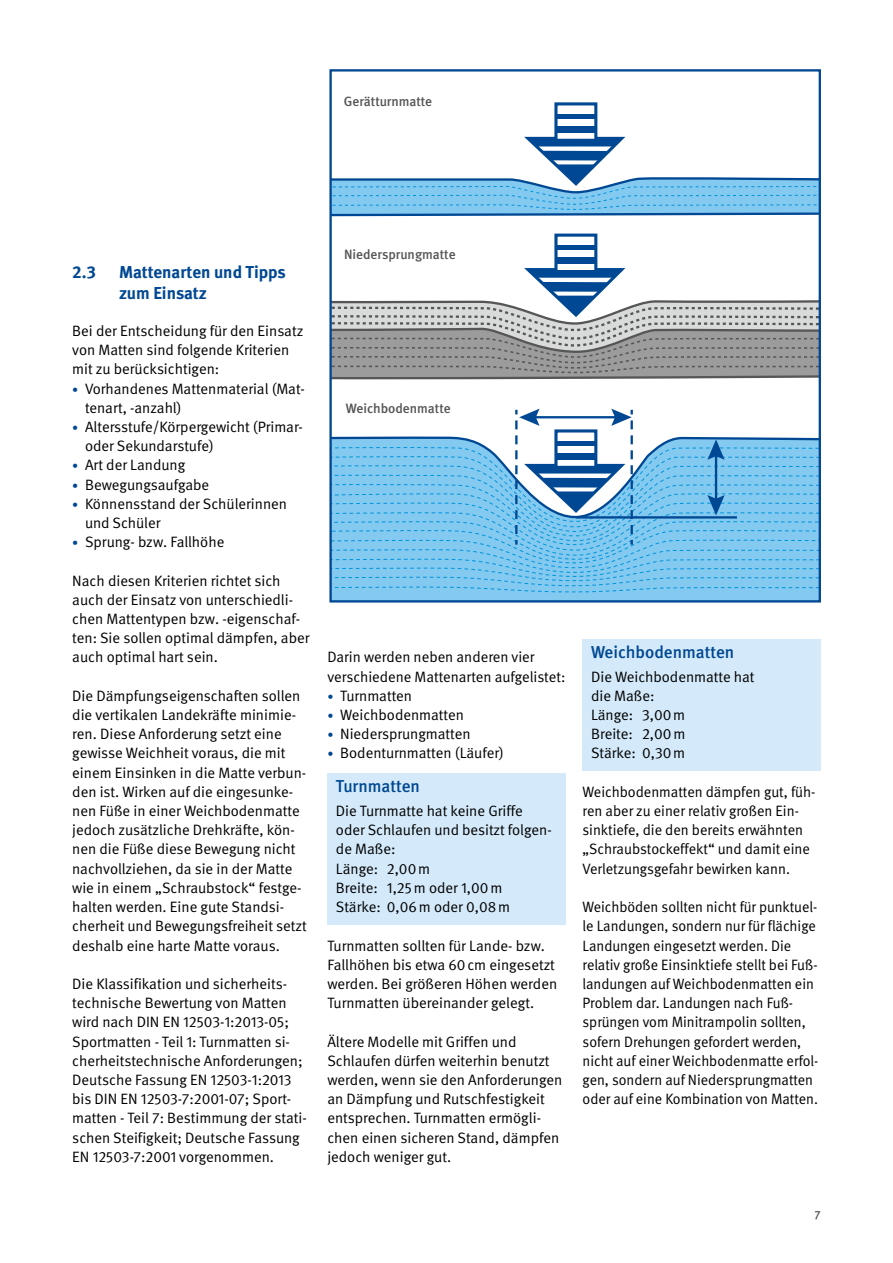
<style>
.page{position:relative;width:893px;height:1263px;background:#fff}
.page>*{position:absolute;margin:0;border:0;box-sizing:border-box;transform-origin:0 0}
.Überschriften_H2{font:700 17.25px/20.2px "DGUV Meta";color:#004893}
.Fließtext_STG_Titel_Kopie{font:500 17.25px "DGUV Meta";color:#004893}
.Fließtext_FT{font:15px/19.2px "DGUV Meta";color:#000}
.Fließtext_FT-2{font:15px/19.2px "DGUV Meta";color:#000;scale:.96 1}
.Fließtext_STG_FT_Kopie{font:15px/19.2px "DGUV Meta";color:#000}
.t1{font:500 13.5px "DGUV Meta";color:#565655}
.t2{font:500 12px "DGUV Meta";color:#565655}
.s1{font-size:12px;color:#004893}
</style>
<div class="page">
<div style="left:327px;top:773px;width:239px;height:24px;background:#d4eafa"></div>
<div style="left:327px;top:796px;width:239px;height:128px;background:#d4eafa"></div>
<div style="left:583px;top:639px;width:238px;height:23px;background:#d4eafa"></div>
<div style="left:583px;top:662px;width:238px;height:109px;background:#d4eafa"></div>
<div style="left:332px;top:593px;width:486px;height:6px;background:#83c9f0"></div>
<svg style="left:332px;top:102px;width:486px;height:115px"></svg>
<svg style="left:332px;top:233px;width:486px;height:146px"></svg>
<svg style="left:332px;top:409px;width:486px;height:184px"></svg>
<div style="left:329px;top:69px;width:492px;height:533px;border:2px solid #004893"></div>
<p class="t1" style="left:344px;top:93px;width:90px">Gerätturnmatte</p>
<h2 class="Überschriften_H2" style="left:72px;top:263px;width:25px">2.3</h2>
<h2 class="Überschriften_H2" style="left:119px;top:263px;width:168px">Mattenarten und Tipps zum Einsatz</h2>
<p class="Fließtext_FT" style="left:72px;top:322px;width:233px">Bei der Entscheidung für den Einsatz von Matten sind folgende Kriterien mit zu berücksichtigen:</p>
<p class="Fließtext_FT" style="left:85px;top:379px;width:221px;text-indent:-13px"><span class="s1">•</span> Vorhandenes Mattenmaterial (Mat&shy;tenart, -anzahl)</p>
<p class="Fließtext_FT" style="left:85px;top:418px;width:219px;text-indent:-13px"><span class="s1">•</span> Altersstufe/Körpergewicht (Primar&shy;oder Sekundarstufe)</p>
<p class="Fließtext_FT" style="left:72px;top:456px;width:115px"><span class="s1">•</span> Art der Landung</p>
<p class="Fließtext_FT" style="left:72px;top:475px;width:139px"><span class="s1">•</span> Bewegungsaufgabe</p>
<p class="Fließtext_FT" style="left:85px;top:494px;width:204px;text-indent:-13px"><span class="s1">•</span> Könnensstand der Schülerinnen und Schüler</p>
<p class="Fließtext_FT" style="left:72px;top:533px;width:154px"><span class="s1">•</span> Sprung- bzw. Fallhöhe</p>
<p class="Fließtext_FT" style="left:72px;top:571px;width:239px">Nach diesen Kriterien richtet sich auch der Einsatz von unterschiedli&shy;chen Mattentypen bzw. -eigenschaf&shy;ten: Sie sollen optimal dämpfen, aber auch optimal hart sein.</p>
<p class="Fließtext_FT" style="left:72px;top:686px;width:236px">Die Dämpfungseigenschaften sollen die vertikalen Landekräfte minimie&shy;ren. Diese Anforderung setzt eine gewisse Weichheit voraus, die mit einem Einsinken in die Matte verbun&shy;den ist. Wirken auf die eingesunke&shy;nen Füße in einer Weichbodenmatte jedoch zusätzliche Drehkräfte, kön&shy;nen die Füße diese Bewegung nicht nachvollziehen, da sie in der Matte wie in einem „Schraubstock“ festge&shy;halten werden. Eine gute Standsi&shy;cherheit und Bewegungsfreiheit setzt deshalb eine harte Matte voraus.</p>
<p class="Fließtext_FT" style="left:72px;top:974px;width:236px">Die Klassifikation und sicherheits&shy;technische Bewertung von Matten wird nach DIN EN 12503-1:2013-05; Sportmatten - Teil 1: Turnmatten si&shy;cherheitstechnische Anforderungen; Deutsche Fassung EN 12503-1:2013 bis DIN EN 12503-7:2001-07; Sport&shy;matten - Teil 7: Bestimmung der stati&shy;schen Steifigkeit; Deutsche Fassung EN 12503-7:2001 vorgenommen.</p>
<p class="t1" style="left:344px;top:247px;width:113px">Niedersprungmatte</p>
<p class="t1" style="left:346px;top:400px;width:106px">Weichbodenmatte</p>
<p class="Fließtext_FT" style="left:327px;top:648px;width:239px">Darin werden neben anderen vier verschiedene Mattenarten aufgelistet:</p>
<p class="Fließtext_FT" style="left:327px;top:686px;width:86px"><span class="s1">•</span> Turnmatten</p>
<p class="Fließtext_FT" style="left:327px;top:706px;width:138px"><span class="s1">•</span> Weichbodenmatten</p>
<p class="Fließtext_FT" style="left:327px;top:725px;width:145px"><span class="s1">•</span> Niedersprungmatten</p>
<p class="Fließtext_FT" style="left:327px;top:744px;width:178px"><span class="s1">•</span> Bodenturnmatten (Läufer)</p>
<p class="Fließtext_STG_Titel_Kopie" style="left:336px;top:776px;width:86px">Turnmatten</p>
<p class="Fließtext_STG_FT_Kopie" style="left:336px;top:802px;width:217px">Die Turnmatte hat keine Griffe oder Schlaufen und besitzt folgen&shy;de Maße:<br>Länge: 2,00m<br>Breite: 1,25m oder 1,00m<br>Stärke: 0,06m oder 0,08m</p>
<p class="Fließtext_FT" style="left:327px;top:936px;width:231px">Turnmatten sollten für Lande- bzw.<br>Fallhöhen bis etwa 60cm eingesetzt werden. Bei größeren Höhen werden Turnmatten übereinander gelegt.</p>
<p class="Fließtext_FT" style="left:327px;top:1032px;width:237px">Ältere Modelle mit Griffen und<br>Schlaufen dürfen weiterhin benutzt werden, wenn sie den Anforderungen an Dämpfung und Rutschfestigkeit entsprechen. Turnmatten ermögli&shy;chen einen sicheren Stand, dämpfen jedoch weniger gut.</p>
<p class="Fließtext_STG_Titel_Kopie" style="left:591px;top:642px;width:145px">Weichbodenmatten</p>
<p class="Fließtext_STG_FT_Kopie" style="left:591px;top:667px;width:165px">Die Weichbodenmatte hat die Maße:<br>Länge: 3,00m<br>Breite: 2,00m<br>Stärke: 0,30m</p>
<p class="Fließtext_FT" style="left:583px;top:782px;width:234px">Weichbodenmatten dämpfen gut, füh&shy;ren aber zu einer relativ großen Ein&shy;sinktiefe, die den bereits erwähnten „Schraubstockeffekt“ und damit eine Verletzungsgefahr bewirken kann.</p>
<p class="Fließtext_FT-2" style="left:583px;top:898px;width:247px">Weichböden sollten nicht für punktuel&shy;le Landungen, sondern nur für flächige Landungen eingesetzt werden. Die relativ große Einsinktiefe stellt bei Fuß&shy;landungen auf Weichbodenmatten ein Problem dar. Landungen nach Fuß&shy;sprüngen vom Minitrampolin sollten, sofern Drehungen gefordert werden, nicht auf einer Weichbodenmatte erfol&shy;gen, sondern auf Niedersprungmatten oder auf eine Kombination von Matten.</p>
<p class="t2" style="left:815px;top:1208px;width:8px">7</p>
</div>
